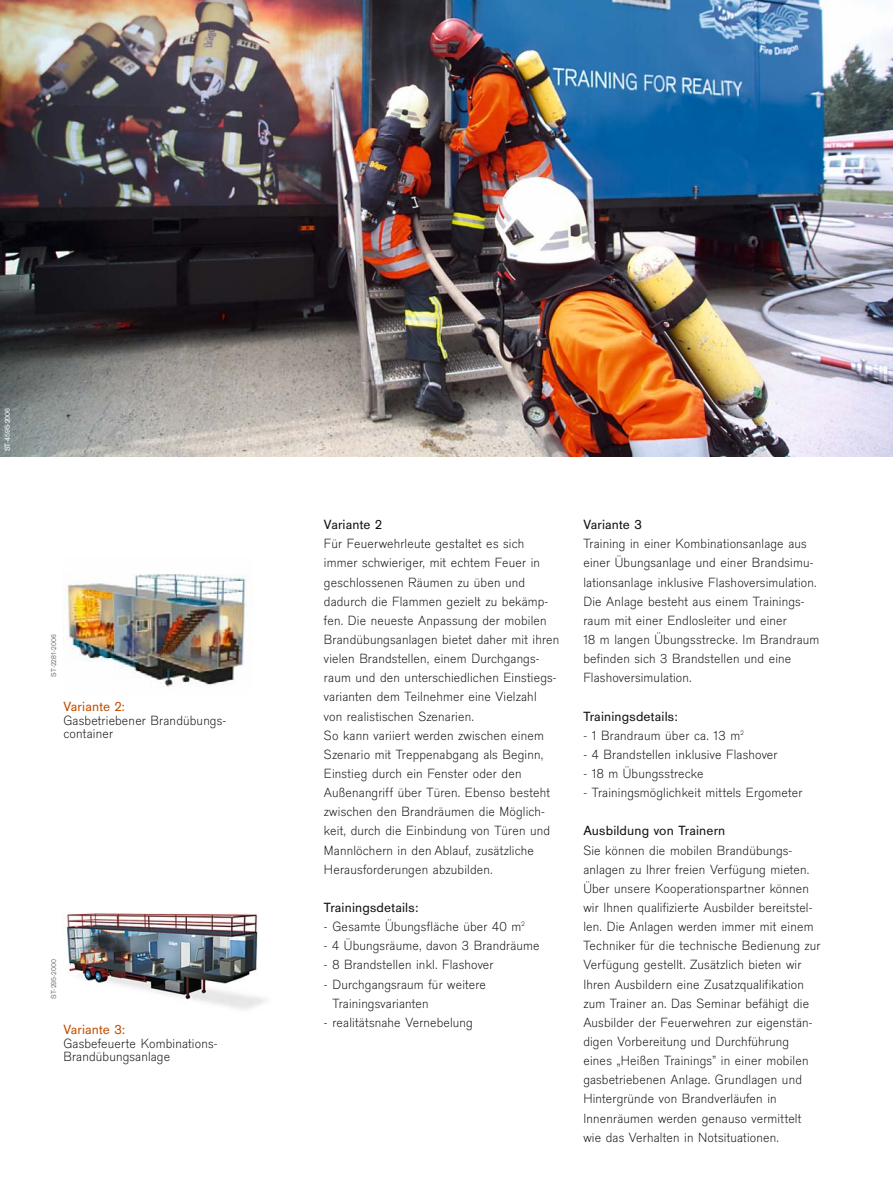
<style>
.page{position:relative;width:893px;height:1191px;background:#fff}
.page>*{position:absolute;margin:0;border:0;box-sizing:border-box;transform-origin:0 0}
.t1{font:300 13.8px/19.2px "Draeger San";letter-spacing:.01em;color:#141314}
.t2{font:13.8px "Draeger San";letter-spacing:.01em;color:#141314}
.t3{font:13.8px "Draeger San";letter-spacing:.01em;color:#c24f00}
.t4{font:7.5px "Draeger San";color:#7a7b7d}
.t5{font:7.5px "Draeger San";color:#fff}
</style>
<div class="page">
<img style="left:0;top:1px;width:893px;height:455px">
<img style="left:63px;top:574px;width:189px;height:113px">
<img style="left:66px;top:913px;width:200px;height:97px">
<p class="t5" style="left:4px;top:451px;width:45px;rotate:-90deg">ST-4595-2006</p>
<p class="t4" style="left:51px;top:676px;width:44px;rotate:-90deg">ST-2281-2006</p>
<p class="t3" style="left:64px;top:701px;width:63px">Variante 2:</p>
<p class="t1" style="left:64px;top:714px;width:164px;line-height:13.5px">Gasbetriebener Brandübungs&shy;container</p>
<p class="t4" style="left:51px;top:998px;width:41px;rotate:-90deg">ST-295-2000</p>
<p class="t3" style="left:63px;top:1024px;width:63px">Variante 3:</p>
<p class="t1" style="left:63px;top:1037px;width:156px;line-height:13.5px">Gasbefeuerte Kombinations-<br>Brandübungsanlage</p>
<p class="t2" style="left:324px;top:519px;width:59px">Variante 2</p>
<p class="t1" style="left:324px;top:535px;width:237px">Für Feuerwehrleute gestaltet es sich immer schwieriger, mit echtem Feuer in geschlossenen Räumen zu üben und dadurch die Flammen gezielt zu bekämp&shy;fen. Die neueste Anpassung der mobilen Brandübungsanlagen bietet daher mit ihren vielen Brandstellen, einem Durchgangs&shy;raum und den unterschiedlichen Einstiegs&shy;varianten dem Teilnehmer eine Vielzahl<br>von realistischen Szenarien.<br>So kann variiert werden zwischen einem Szenario mit Treppenabgang als Beginn, Einstieg durch ein Fenster oder den Außenangriff über Türen. Ebenso besteht zwischen den Brandräumen die Möglich&shy;keit, durch die Einbindung von Türen und Mannlöchern in den Ablauf, zusätzliche Herausforderungen abzubilden.</p>
<p class="t2" style="left:324px;top:902px;width:96px">Trainingsdetails:</p>
<p class="t1" style="left:324px;top:918px;width:202px">- Gesamte Übungsfläche über 40 m<sup>2</sup></p>
<p class="t1" style="left:324px;top:937px;width:217px">- 4 Übungsräume, davon 3 Brandräume</p>
<p class="t1" style="left:324px;top:956px;width:171px">- 8 Brandstellen inkl. Flashover</p>
<p class="t1" style="left:332px;top:975px;width:155px;text-indent:-9px">- Durchgangsraum für weitere<br>Trainingsvarianten</p>
<p class="t1" style="left:324px;top:1014px;width:150px">- realitätsnahe Vernebelung</p>
<p class="t2" style="left:583px;top:519px;width:60px">Variante 3</p>
<p class="t1" style="left:583px;top:535px;width:238px">Training in einer Kombinationsanlage aus einer Übungsanlage und einer Brandsimu&shy;lationsanlage inklusive Flashoversimulation.<br>Die Anlage besteht aus einem Trainings&shy;raum mit einer Endlosleiter und einer<br>18 m langen Übungsstrecke. Im Brandraum befinden sich 3 Brandstellen und eine Flashoversimulation.</p>
<p class="t2" style="left:583px;top:710px;width:96px">Trainingsdetails:</p>
<p class="t1" style="left:583px;top:727px;width:162px">- 1 Brandraum über ca. 13 m<sup>2</sup></p>
<p class="t1" style="left:583px;top:746px;width:196px">- 4 Brandstellen inklusive Flashover</p>
<p class="t1" style="left:583px;top:765px;width:122px">- 18 m Übungsstrecke</p>
<p class="t1" style="left:583px;top:784px;width:221px">- Trainingsmöglichkeit mittels Ergometer</p>
<p class="t2" style="left:583px;top:825px;width:143px">Ausbildung von Trainern</p>
<p class="t1" style="left:583px;top:841px;width:239px">Sie können die mobilen Brandübungs&shy;anlagen zu Ihrer freien Verfügung mieten.<br>Über unsere Kooperationspartner können wir Ihnen qualifizierte Ausbilder bereitstel&shy;len. Die Anlagen werden immer mit einem Techniker für die technische Bedienung zur Verfügung gestellt. Zusätzlich bieten wir Ihren Ausbildern eine Zusatzqualifikation zum Trainer an. Das Seminar befähigt die Ausbilder der Feuerwehren zur eigenstän&shy;digen Vorbereitung und Durchführung eines „Heißen Trainings” in einer mobilen gasbetriebenen Anlage. Grundlagen und Hintergründe von Brandverläufen in Innenräumen werden genauso vermittelt wie das Verhalten in Notsituationen.</p>
</div>
